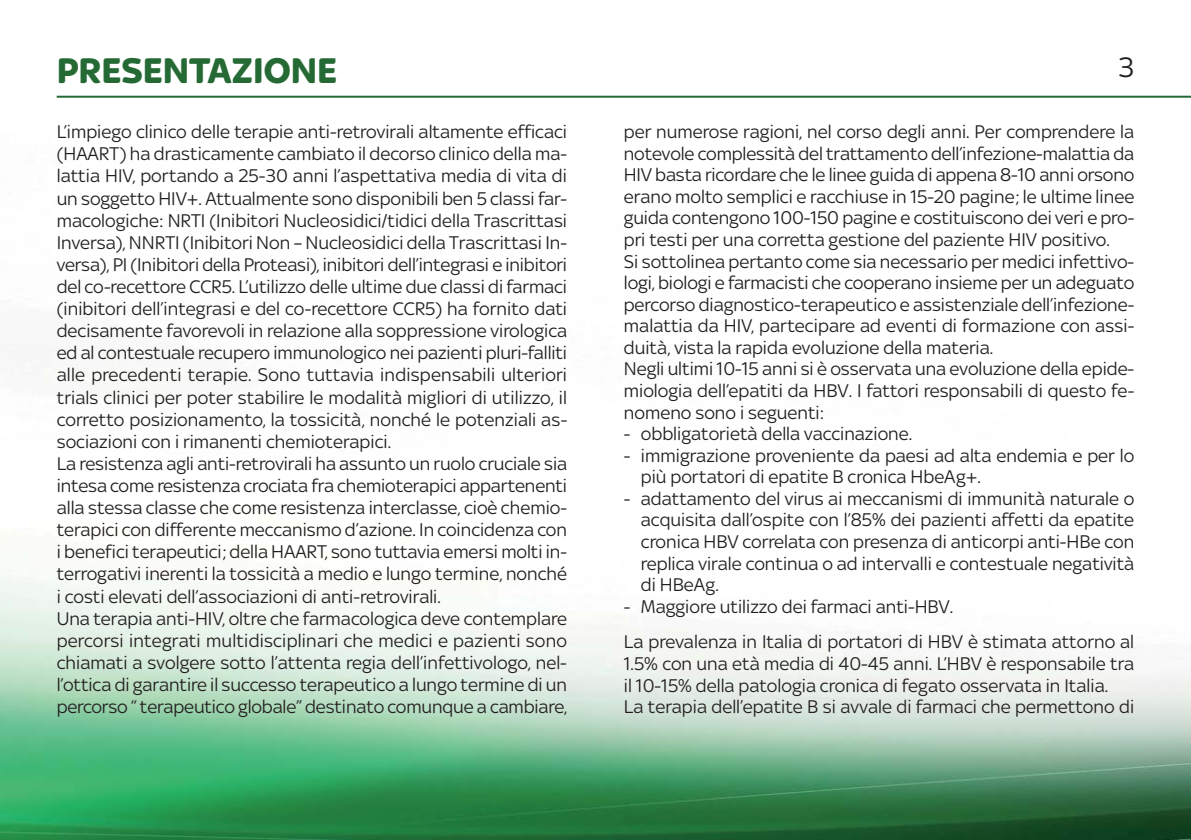
<style>
.page{position:relative;width:1191px;height:840px;background:#fff}
.page>*{position:absolute;margin:0;border:0;box-sizing:border-box;transform-origin:0 0}
.t1{font:700 38px "Sky Text";color:#256a35}
.t2{font:30px "Sky Text";color:#231f20}
.t3{font:19.6px/22px "Sky Text";color:#231f20}
</style>
<div class="page">
<img style="left:0;top:95px;width:1191px;height:744px">
<hr style="left:57px;top:96px;width:1134px;height:2px;background:#256a35">
<h1 class="t1" style="left:57px;top:57px;width:282px">PRESENTAZIONE</h1>
<h2 class="t2" style="left:1118px;top:57px;width:18px">3</h2>
<p class="t3" style="left:57px;top:122px;width:512px">L’impiego clinico delle terapie anti-retrovirali altamente efficaci (HAART) ha drasticamente cambiato il decorso clinico della ma&shy;lattia HIV, portando a 25-30 anni l’aspettativa media di vita di un soggetto HIV+. Attualmente sono disponibili ben 5 classi far&shy;macologiche: NRTI (Inibitori Nucleosidici/tidici della Trascrittasi Inversa), NNRTI (Inibitori Non – Nucleosidici della Trascrittasi In&shy;versa), PI (Inibitori della Proteasi), inibitori dell’integrasi e inibitori del co-recettore CCR5. L’utilizzo delle ultime due classi di farmaci (inibitori dell’integrasi e del co-recettore CCR5) ha fornito dati decisamente favorevoli in relazione alla soppressione virologica ed al contestuale recupero immunologico nei pazienti pluri-falliti alle precedenti terapie. Sono tuttavia indispensabili ulteriori trials clinici per poter stabilire le modalità migliori di utilizzo, il corretto posizionamento, la tossicità, nonché le potenziali as&shy;sociazioni con i rimanenti chemioterapici.<br>La resistenza agli anti-retrovirali ha assunto un ruolo cruciale sia intesa come resistenza crociata fra chemioterapici appartenenti alla stessa classe che come resistenza interclasse, cioè chemio&shy;terapici con differente meccanismo d’azione. In coincidenza con i benefici terapeutici; della HAART, sono tuttavia emersi molti in&shy;terrogativi inerenti la tossicità a medio e lungo termine, nonché i costi elevati dell’associazioni di anti-retrovirali.<br>Una terapia anti-HIV, oltre che farmacologica deve contemplare percorsi integrati multidisciplinari che medici e pazienti sono chiamati a svolgere sotto l’attenta regia dell’infettivologo, nel&shy;l’ottica di garantire il successo terapeutico a lungo termine di un percorso “ terapeutico globale” destinato comunque a cambiare,</p>
<p class="t3" style="left:624px;top:123px;width:512px">per numerose ragioni, nel corso degli anni. Per comprendere la notevole complessità del trattamento dell’infezione-malattia da HIV basta ricordare che le linee guida di appena 8-10 anni orsono erano molto semplici e racchiuse in 15-20 pagine; le ultime linee guida contengono 100-150 pagine e costituiscono dei veri e pro&shy;pri testi per una corretta gestione del paziente HIV positivo.<br>Si sottolinea pertanto come sia necessario per medici infettivo&shy;logi, biologi e farmacisti che cooperano insieme per un adeguato percorso diagnostico-terapeutico e assistenziale dell’infezione&shy;malattia da HIV, partecipare ad eventi di formazione con assi&shy;duità, vista la rapida evoluzione della materia.<br>Negli ultimi 10-15 anni si è osservata una evoluzione della epide&shy;miologia dell’epatiti da HBV. I fattori responsabili di questo fe&shy;nomeno sono i seguenti:</p>
<p class="t3" style="left:624px;top:424px;width:290px">- obbligatorietà della vaccinazione.</p>
<p class="t3" style="left:641px;top:446px;width:495px;text-indent:-17px">- immigrazione proveniente da paesi ad alta endemia e per lo più portatori di epatite B cronica HbeAg+.</p>
<p class="t3" style="left:641px;top:489px;width:495px;text-align:justify;text-indent:-17px">- adattamento del virus ai meccanismi di immunità naturale o acquisita dall’ospite con l’85% dei pazienti affetti da epatite cronica HBV correlata con presenza di anticorpi anti-HBe con replica virale continua o ad intervalli e contestuale negatività di HBeAg.</p>
<p class="t3" style="left:624px;top:590px;width:512px;line-height:35.6px">- Maggiore utilizzo dei farmaci anti-HBV.<br>La prevalenza in Italia di portatori di HBV è stimata attorno al</p>
<p class="t3" style="left:624px;top:654px;width:512px">1.5% con una età media di 40-45 anni. L’HBV è responsabile tra il 10-15% della patologia cronica di fegato osservata in Italia.<br>La terapia dell’epatite B si avvale di farmaci che permettono di</p>
</div>
